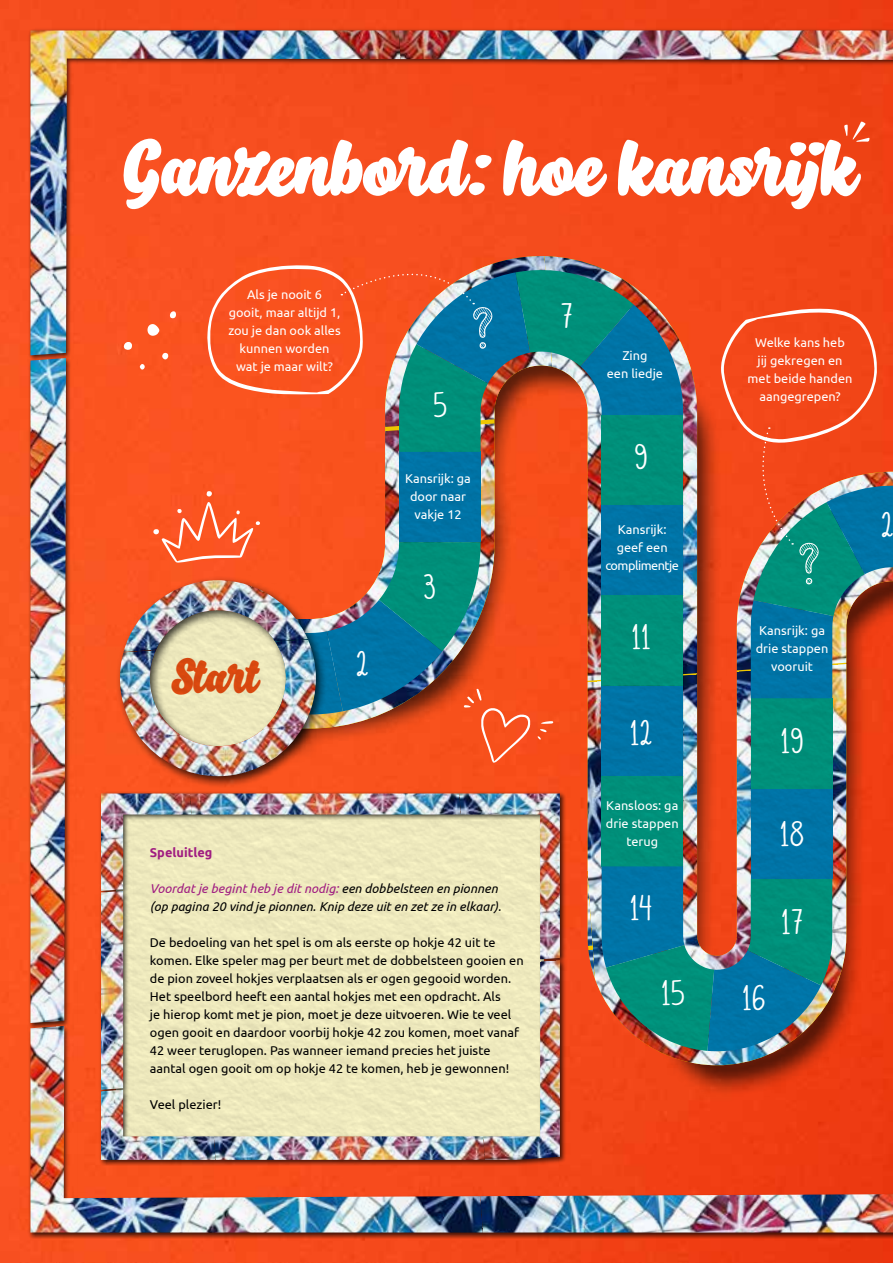
<style>
.page{position:relative;width:893px;height:1263px;background:#fff}
.page>*{position:absolute;margin:0;border:0;box-sizing:border-box;transform-origin:0 0}
.t1{font:700 81px "Salty 1";color:#fff}
.t2{font:700 48.75px "Salty 1";color:#e95015}
.t3{font:700 35.7px "Pineapple";letter-spacing:.01em;color:#fff}
.t4{font:12.75px/18px "Ubuntu";color:#000}
.t5{font:12.75px/18px "Ubuntu";color:#fff;text-align:center}
.t6{font:italic 12.75px/18px "Ubuntu";color:#000}
.t7{font:700 12.75px "Ubuntu";color:#a01d81}
.s1{color:#a01d81}
</style>
<div class="page">
<img style="left:0;top:0;width:893px;height:1263px">
<div style="left:27px;top:27px;width:866px;height:1212px;background:#000;opacity:.75"></div>
<img style="left:30px;top:1026px;width:453px;height:206px">
<img style="left:480px;top:1194px;width:413px;height:38px">
<img style="left:30px;top:358px;width:36px;height:336px">
<img style="left:30px;top:687px;width:35px;height:336px">
<img style="left:30px;top:30px;width:371px;height:325px">
<img style="left:854px;top:30px;width:39px;height:30px">
<img style="left:399px;top:30px;width:455px;height:30px">
<svg style="left:245px;top:249px;width:648px;height:816px;fill:#f34718"></svg>
<img style="left:588px;top:950px;width:5px;height:29px">
<img style="left:593px;top:948px;width:253px;height:117px">
<img style="left:245px;top:452px;width:250px;height:39px">
<img style="left:588px;top:407px;width:133px;height:257px">
<div style="left:245px;top:691px;width:343px;height:255px;background:#f74d1b"></div>
<img style="left:588px;top:664px;width:258px;height:284px">
<img style="left:683px;top:256px;width:14px;height:159px">
<div style="left:399px;top:452px;width:82px;height:39px;background:#0073a5"></div>
<img style="left:602px;top:415px;width:82px;height:451px">
<div style="left:602px;top:505px;width:81px;height:91px;background:#0073a6"></div>
<div style="left:602px;top:596px;width:81px;height:90px;background:#008f7a"></div>
<div style="left:602px;top:686px;width:81px;height:90px;background:#0073a6"></div>
<div style="left:602px;top:776px;width:81px;height:90px;background:#008f7a"></div>
<img style="left:602px;top:866px;width:230px;height:185px">
<img style="left:747px;top:879px;width:85px;height:106px">
<div style="left:751px;top:698px;width:82px;height:181px;background:#0074a6"></div>
<div style="left:751px;top:698px;width:81px;height:90px;background:#00907a"></div>
<div style="left:115px;top:575px;width:212px;height:212px;background:#000;opacity:.75"></div>
<img style="left:227px;top:763px;width:76px;height:13px">
<img style="left:140px;top:738px;width:87px;height:38px">
<img style="left:124px;top:580px;width:28px;height:70px">
<img style="left:120px;top:650px;width:32px;height:88px">
<div style="left:98px;top:790px;width:468px;height:376px;background:#000;opacity:.75"></div>
<img style="left:101px;top:1090px;width:115px;height:70px">
<img style="left:350px;top:1136px;width:133px;height:24px">
<img style="left:214px;top:1136px;width:136px;height:24px">
<img style="left:483px;top:1057px;width:77px;height:103px">
<img style="left:101px;top:891px;width:22px;height:98px">
<img style="left:540px;top:862px;width:20px;height:199px">
<img style="left:101px;top:989px;width:22px;height:101px">
<img style="left:101px;top:793px;width:90px;height:98px">
<img style="left:326px;top:793px;width:133px;height:21px">
<img style="left:190px;top:793px;width:136px;height:21px">
<img style="left:459px;top:793px;width:101px;height:69px">
<svg style="left:844px;top:121px;width:25px;height:21px"></svg>
<img style="left:152px;top:491px;width:378px;height:272px">
<svg style="left:537px;top:721px;width:16px;height:18px"></svg>
<svg style="left:170px;top:311px;width:6px;height:8px"></svg>
<svg style="left:148px;top:324px;width:11px;height:13px"></svg>
<svg style="left:123px;top:341px;width:9px;height:9px"></svg>
<svg style="left:162px;top:352px;width:7px;height:7px"></svg>
<svg style="left:139px;top:364px;width:6px;height:6px"></svg>
<svg style="left:721px;top:308px;width:172px;height:390px"></svg>
<svg style="left:207px;top:252px;width:476px;height:200px"></svg>
<h1 class="t1" style="left:125px;top:116px;width:737px">Ganzenbord: hoe kansrijk</h1>
<p class="t5" style="left:228px;top:285px;width:114px">Als je nooit 6<br>gooit, maar altijd 1, zou je dan ook alles kunnen worden wat je maar wilt?</p>
<h2 class="t2" style="left:173px;top:645px;width:89px">Start</h2>
<h3 class="t3" style="left:356px;top:641px;width:14px">2</h3>
<h3 class="t3" style="left:433px;top:382px;width:15px">5</h3>
<p class="t5" style="left:405px;top:469px;width:67px">Kansrijk: ga door naar vakje 12</p>
<h3 class="t3" style="left:423px;top:564px;width:14px">3</h3>
<p class="t7" style="left:150px;top:845px;width:64px">Speluitleg</p>
<p class="t6" style="left:150px;top:879px;width:353px"><span class="s1">Voordat je begint heb je dit nodig:</span> een dobbelsteen en pionnen (op pagina 20 vind je pionnen. Knip deze uit en zet ze in elkaar).</p>
<p class="t4" style="left:150px;top:933px;width:375px">De bedoeling van het spel is om als eerste op hokje 42 uit te komen. Elke speler mag per beurt met de dobbelsteen gooien en de pion zoveel hokjes verplaatsen als er ogen gegooid worden.<br>Het speelbord heeft een aantal hokjes met een opdracht. Als<br>je hierop komt met je pion, moet je deze uitvoeren. Wie te veel ogen gooit en daardoor voorbij hokje 42 zou komen, moet vanaf 42 weer teruglopen. Pas wanneer iemand precies het juiste aantal ogen gooit om op hokje 42 te komen, heb je gewonnen!</p>
<p class="t4" style="left:150px;top:1095px;width:73px">Veel plezier!</p>
<h3 class="t3" style="left:561px;top:293px;width:13px">7</h3>
<p class="t5" style="left:607px;top:346px;width:58px">Zing<br>een liedje</p>
<h3 class="t3" style="left:635px;top:434px;width:15px">9</h3>
<p class="t5" style="left:605px;top:520px;width:75px">Kansrijk: geef een complimentje</p>
<h3 class="t3" style="left:632px;top:614px;width:20px">11</h3>
<h3 class="t3" style="left:630px;top:710px;width:24px">12</h3>
<p class="t5" style="left:606px;top:796px;width:74px">Kansloos: ga drie stappen terug</p>
<h3 class="t3" style="left:630px;top:885px;width:24px">14</h3>
<p class="t5" style="left:748px;top:333px;width:106px">Welke kans heb<br>jij gekregen en met beide handen aangegrepen?</p>
<p class="t5" style="left:756px;top:621px;width:74px">Kansrijk: ga drie stappen vooruit</p>
<h3 class="t3" style="left:781px;top:718px;width:24px">19</h3>
<h3 class="t3" style="left:780px;top:811px;width:26px">18</h3>
<h3 class="t3" style="left:781px;top:899px;width:23px">17</h3>
<h3 class="t3" style="left:661px;top:970px;width:25px">15</h3>
<h3 class="t3" style="left:742px;top:975px;width:25px">16</h3>
<h3 class="t3" style="left:881px;top:502px;width:14px">2</h3>
</div>
